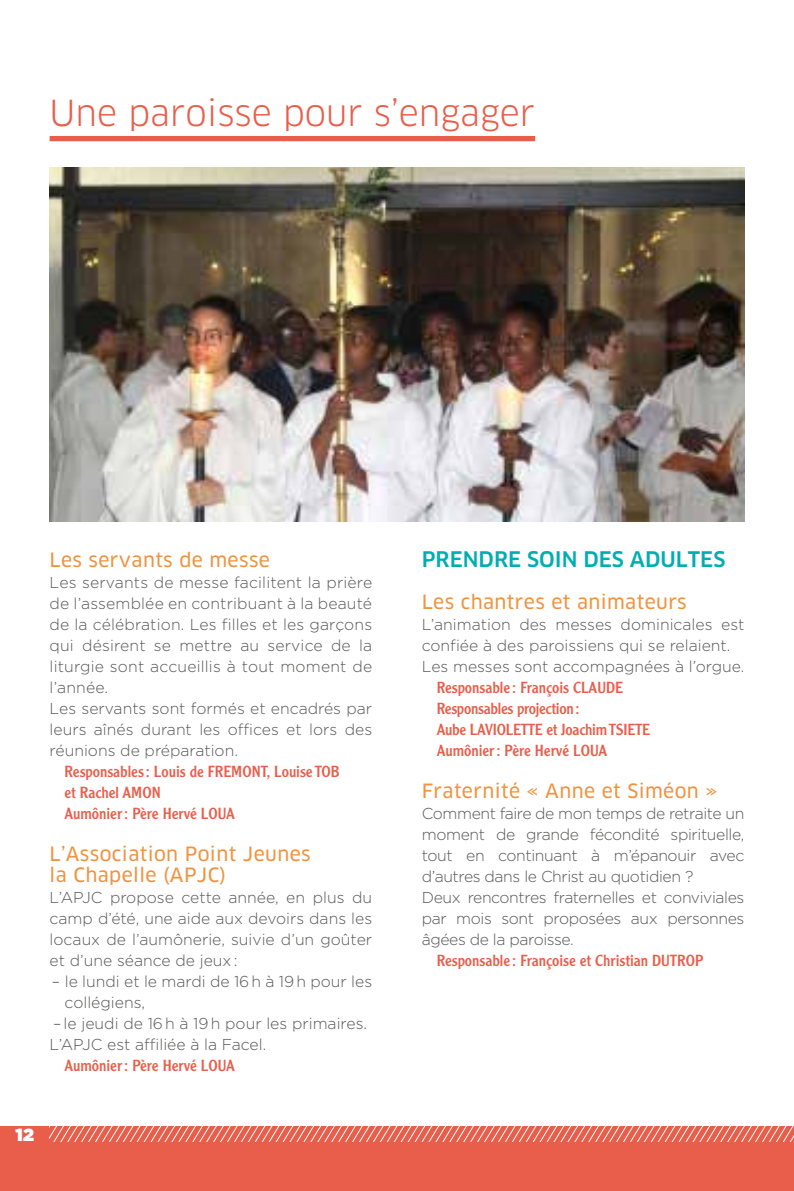
<style>
.page{position:relative;width:794px;height:1191px;background:#fff}
.page>*{position:absolute;margin:0;border:0;box-sizing:border-box;transform-origin:0 0}
.t1{font:35px "Clan";color:#e95e4b}
.t2{font:500 21px "Clan OSF";color:#00adb2}
.t3{font:19.25px/21px "Clan OSF News";letter-spacing:.02em;color:#ef933f}
.t4{font:900 17.5px "Gotham";color:#fff}
.t5{font:300 15.75px/21px "Gotham";color:#575756}
.t6{font:15.75px/21px "Clearface Gothic LH";color:#e95e4b}
.t7{font:300 15.75px/21px "Gotham";letter-spacing:-.025em;color:#575756}
</style>
<div class="page">
<div style="left:0;top:1126px;width:794px;height:65px;background:#e95e4b"></div>
<svg style="left:50px;top:1126px;width:744px;height:15px"></svg>
<div style="left:50px;top:136px;width:485px;height:5px;background:#e95e4b"></div>
<img style="left:50px;top:167px;width:694px;height:354px">
<h1 class="t1" style="left:50px;top:94px;width:487px">Une paroisse pour s’engager</h1>
<p class="t3" style="left:50px;top:550px;width:222px">Les servants de messe</p>
<p class="t5" style="left:50px;top:572px;width:324px">Les servants de messe facilitent la prière de l’assemblée en contribuant à la beauté de la célébration. Les filles et les garçons qui désirent se mettre au service de la liturgie sont accueillis à tout moment de l’année.<br>Les servants sont formés et encadrés par leurs aînés durant les offices et lors des réunions de préparation.</p>
<p class="t6" style="left:64px;top:761px;width:276px">Responsables: Louis de FREMONT, Louise TOB et Rachel AMON<br>Aumônier: Père Hervé LOUA</p>
<p class="t3" style="left:50px;top:844px;width:263px">L’Association Point Jeunes la Chapelle (APJC)</p>
<p class="t5" style="left:50px;top:887px;width:324px;text-align:justify">L’APJC propose cette année, en plus du camp d’été, une aide aux devoirs dans les locaux de l’aumônerie, suivie d’un goûter et d’une séance de jeux :</p>
<p class="t5" style="left:65px;top:970px;width:309px;text-indent:-13px">– le lundi et le mardi de 16 h à 19 h pour les collégiens,</p>
<p class="t5" style="left:50px;top:1012px;width:319px">– le jeudi de 16 h à 19 h pour les primaires.<br>L’APJC est affiliée à la Facel.</p>
<p class="t6" style="left:64px;top:1055px;width:172px">Aumônier: Père Hervé LOUA</p>
<p class="t4" style="left:16px;top:1122px;width:20px">12</p>
<h2 class="t2" style="left:422px;top:548px;width:305px">PRENDRE SOIN DES ADULTES</h2>
<p class="t3" style="left:422px;top:592px;width:266px">Les chantres et animateurs</p>
<p class="t5" style="left:422px;top:614px;width:324px">L’animation des messes dominicales est confiée à des paroissiens qui se relaient.<br>Les messes sont accompagnées à l’orgue.</p>
<p class="t6" style="left:437px;top:677px;width:215px">Responsable : François CLAUDE<br>Responsables projection:<br>Aube LAVIOLETTE et Joachim TSIETE<br>Aumônier: Père Hervé LOUA</p>
<p class="t3" style="left:422px;top:781px;width:297px">Fraternité « Anne et Siméon »</p>
<p class="t7" style="left:422px;top:803px;width:324px">Comment faire de mon temps de retraite un moment de grande fécondité spirituelle, tout en continuant à m’épanouir avec d’autres dans le Christ au quotidien ?<br>Deux rencontres fraternelles et conviviales par mois sont proposées aux personnes âgées de la paroisse.</p>
<p class="t6" style="left:437px;top:950px;width:268px">Responsable : Françoise et Christian DUTROP</p>
</div>
